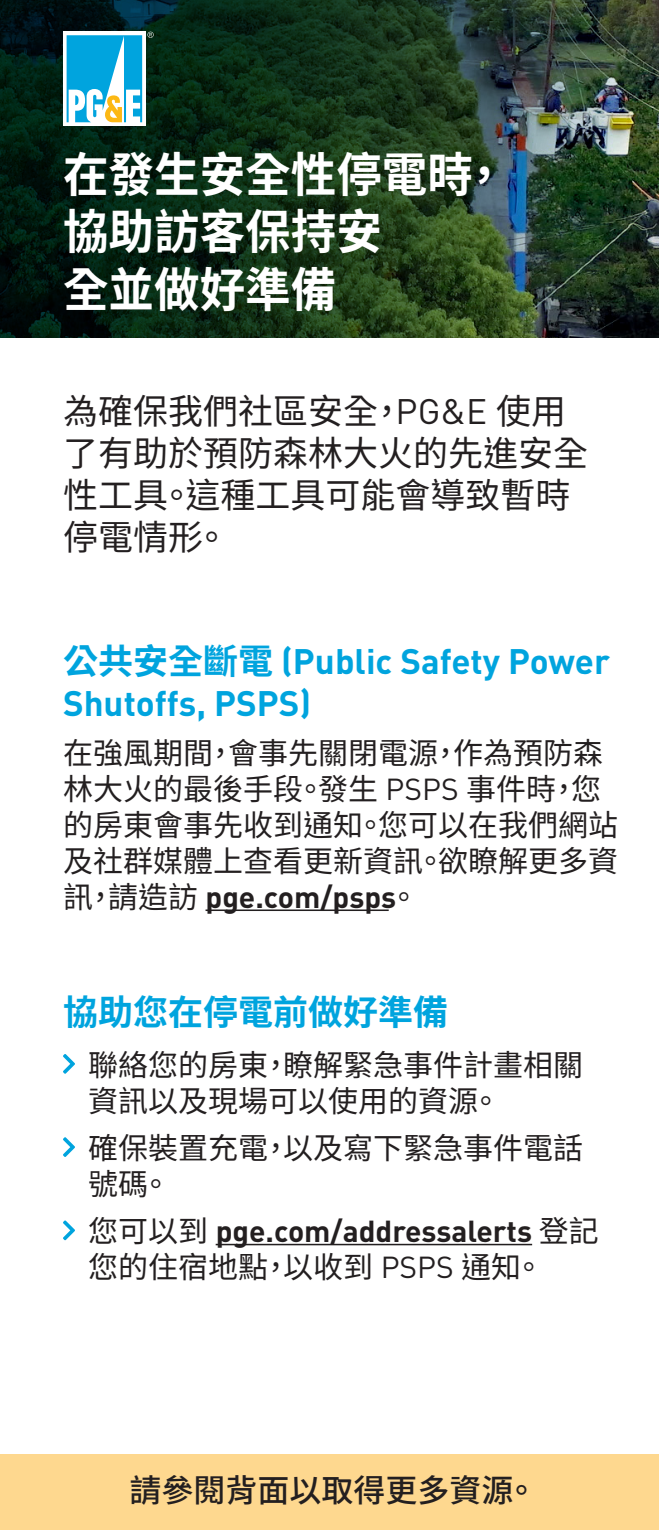
<style>
.page{position:relative;width:659px;height:1530px;background:#fff}
.page>*{position:absolute;margin:0;border:0;box-sizing:border-box;transform-origin:0 0}
.t1{font:700 47.5px/57.5px "Noto Sans CJ Ktc";color:#fff;scale:.96 1}
.t2{font:35px/42px "Noto Sans CJ Ktc";color:#231f20}
.t3{font:700 35px/42px "DINOT";color:#00a4de}
.t4{font:700 35px "Noto Sans CJ Ktc";color:#00a4de}
.t5{font:500 32px "Noto Sans CJ Ktc";color:#231f20}
.t6{font:30px/36px "Noto Sans CJ Ktc";color:#231f20}
.t7{font:700 30px/36px "DINOT";color:#231f20}
.s1{font-family:"DINOT"}
.s2{font-family:"Noto Sans CJ Ktc"}
.s3{font-family:"DINOT";font-weight:700}
.s4{font-family:"Noto Sans CJ Ktc";font-weight:400}
.s5{font-weight:400}
</style>
<div class="page">
<img style="left:0;top:0;width:659px;height:338px">
<svg style="left:63px;top:32px;width:83px;height:94px"></svg>
<svg style="left:67px;top:32px;width:87px;height:90px"></svg>
<hr style="left:216px;top:1244px;width:316px;height:1px;background:#231f20">
<svg style="left:63px;top:1054px;width:12px;height:20px"></svg>
<svg style="left:63px;top:1137px;width:12px;height:20px"></svg>
<svg style="left:63px;top:1220px;width:12px;height:20px"></svg>
<div style="left:0;top:1454px;width:659px;height:76px;background:#fed88f"></div>
<hr style="left:205px;top:909px;width:184px;height:2px;background:#231f20">
<p class="t1" style="left:63px;top:147px;width:464px">在發生安全性停電時，協助訪客保持安<br>全並做好準備</p>
<p class="t2" style="left:63px;top:391px;width:526px">為確保我們社區安全，<span class="s1">PG&amp;E</span> 使用了有助於預防森林大火的先進安全性工具。這種工具可能會導致暫時停電情形。</p>
<p class="t3" style="left:63px;top:640px;width:548px"><span class="s2">公共安全斷電</span> (Public Safety Power<br>Shutoffs, PSPS)</p>
<p class="t6" style="left:63px;top:735px;width:556px">在強風期間，會事先關閉電源，作為預防森林大火的最後手段。發生 <span class="s1">PSPS</span> 事件時，您的房東會事先收到通知。您可以在我們網站及社群媒體上查看更新資訊。欲瞭解更多資訊，請造訪 <span class="s3">pge.com/psps</span>。</p>
<p class="t4" style="left:63px;top:993px;width:386px">協助您在停電前做好準備</p>
<p class="t6" style="left:88px;top:1047px;width:496px">聯絡您的房東，瞭解緊急事件計畫相關資訊以及現場可以使用的資源。</p>
<p class="t6" style="left:88px;top:1130px;width:496px">確保裝置充電，以及寫下緊急事件電話號碼。</p>
<p class="t7" style="left:88px;top:1212px;width:512px"><span class="s4">您可以到</span> pge.com/addressalerts <span class="s4">登記您的住宿地點，以收到</span> <span class="s5">PSPS</span> <span class="s4">通知。</span></p>
<p class="t5" style="left:129px;top:1472px;width:409px">請參閱背面以取得更多資源。</p>
</div>
